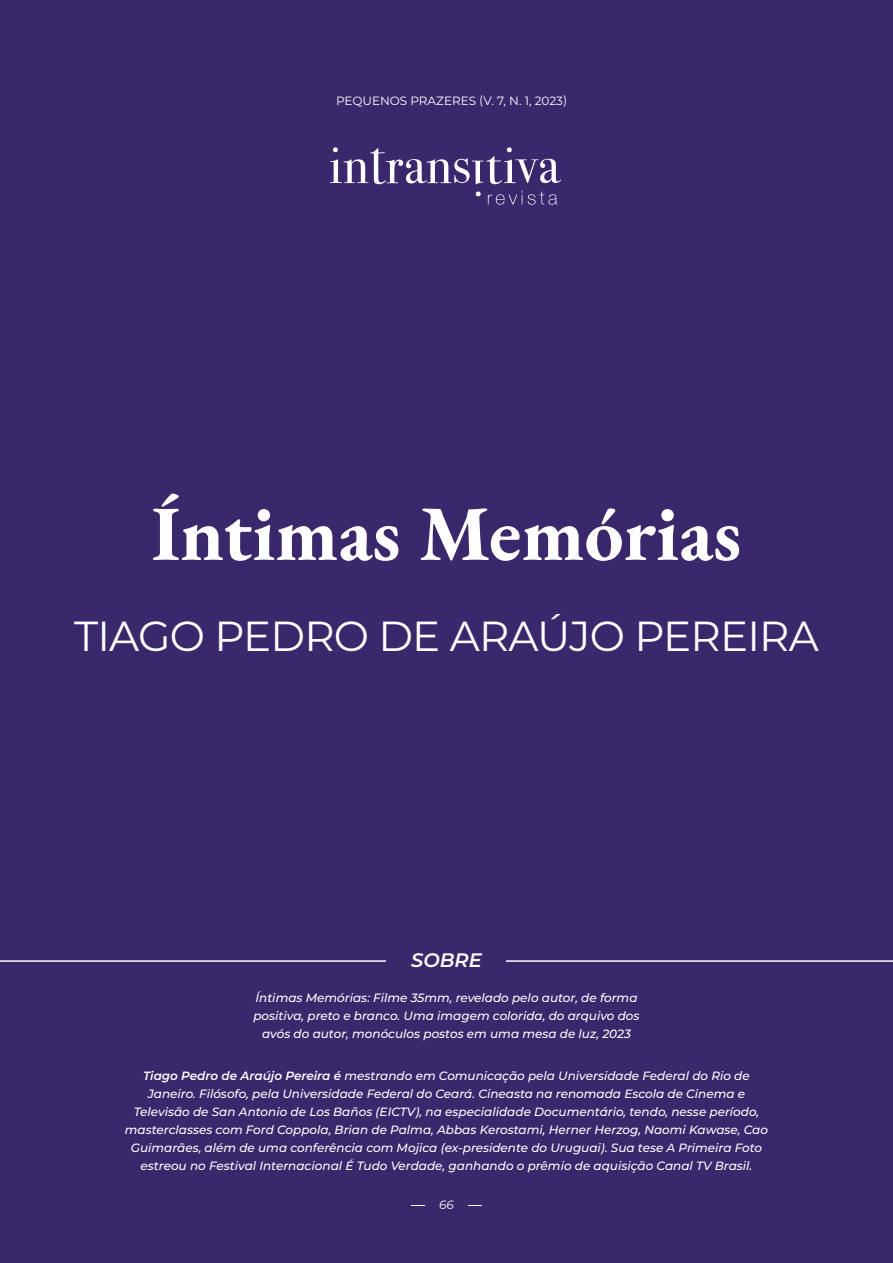
<style>
.page{position:relative;width:893px;height:1263px;background:#39286c}
.page>*{position:absolute;margin:0;border:0;box-sizing:border-box;transform-origin:0 0}
.Abertura_-_título{font:700 78px "EB Garamond";color:#fff}
.Abertura_-_autor_a{font:42px "Montserrat";letter-spacing:-.02em;color:#fff}
.Cabeçalhos_e_rodapés{font:italic 600 19.5px "Montserrat";color:#fff}
.Trabalhos_visuais_-_biografia{font:italic 500 12px/18px "Montserrat";color:#fff;text-align:center}
.Trabalhos_visuais_-_sobre_a_obra{font:italic 500 12px/18px "Montserrat";color:#fff;text-align:center}
.Abertura_-_rodapé{font:12px "Montserrat";color:#fff}
.Abertura_-_paginação{font:italic 12px "Montserrat";color:#fff}
.s1{font-weight:600}
</style>
<div class="page">
<svg style="left:330px;top:147px;width:231px;height:58px;background:#574882"></svg>
<hr style="left:0;top:960px;width:893px;height:2px;background:#fff">
<div style="left:387px;top:948px;width:119px;height:23px;background:#39286c"></div>
<div style="left:53px;top:611px;width:787px;height:40px;background:#39286c"></div>
<hr style="left:411px;top:1205px;width:71px;height:1px;background:#fff">
<div style="left:425px;top:1197px;width:43px;height:12px;background:#39286c"></div>
<p class="Abertura_-_rodapé" style="left:336px;top:93px;width:233px">PEQUENOS PRAZERES (V. 7, N. 1, 2023)</p>
<p class="Abertura_-_título" style="left:152px;top:479px;width:591px">Íntimas Memórias</p>
<p class="Abertura_-_autor_a" style="left:74px;top:608px;width:746px">TIAGO PEDRO DE ARAÚJO PEREIRA</p>
<p class="Cabeçalhos_e_rodapés" style="left:411px;top:946px;width:72px">SOBRE</p>
<p class="Trabalhos_visuais_-_sobre_a_obra" style="left:253px;top:989px;width:388px">Íntimas Memórias: Filme 35mm, revelado pelo autor, de forma positiva, preto e branco. Uma imagem colorida, do arquivo dos avós do autor, monóculos postos em uma mesa de luz, 2023</p>
<p class="Trabalhos_visuais_-_biografia" style="left:125px;top:1066px;width:645px"><span class="s1">Tiago Pedro de Araújo Pereira é</span> mestrando em Comunicação pela Universidade Federal do Rio de Janeiro. Filósofo, pela Universidade Federal do Ceará. Cineasta na renomada Escola de Cinema e Televisão de San Antonio de Los Baños (EICTV), na especialidade Documentário, tendo, nesse período, masterclasses com Ford Coppola, Brian de Palma, Abbas Kerostami, Herner Herzog, Naomi Kawase, Cao Guimarães, além de uma conferência com Mojica (ex-presidente do Uruguai). Sua tese A Primeira Foto estreou no Festival Internacional É Tudo Verdade, ganhando o prêmio de aquisição Canal TV Brasil.</p>
<p class="Abertura_-_paginação" style="left:439px;top:1196px;width:16px">66</p>
</div>
